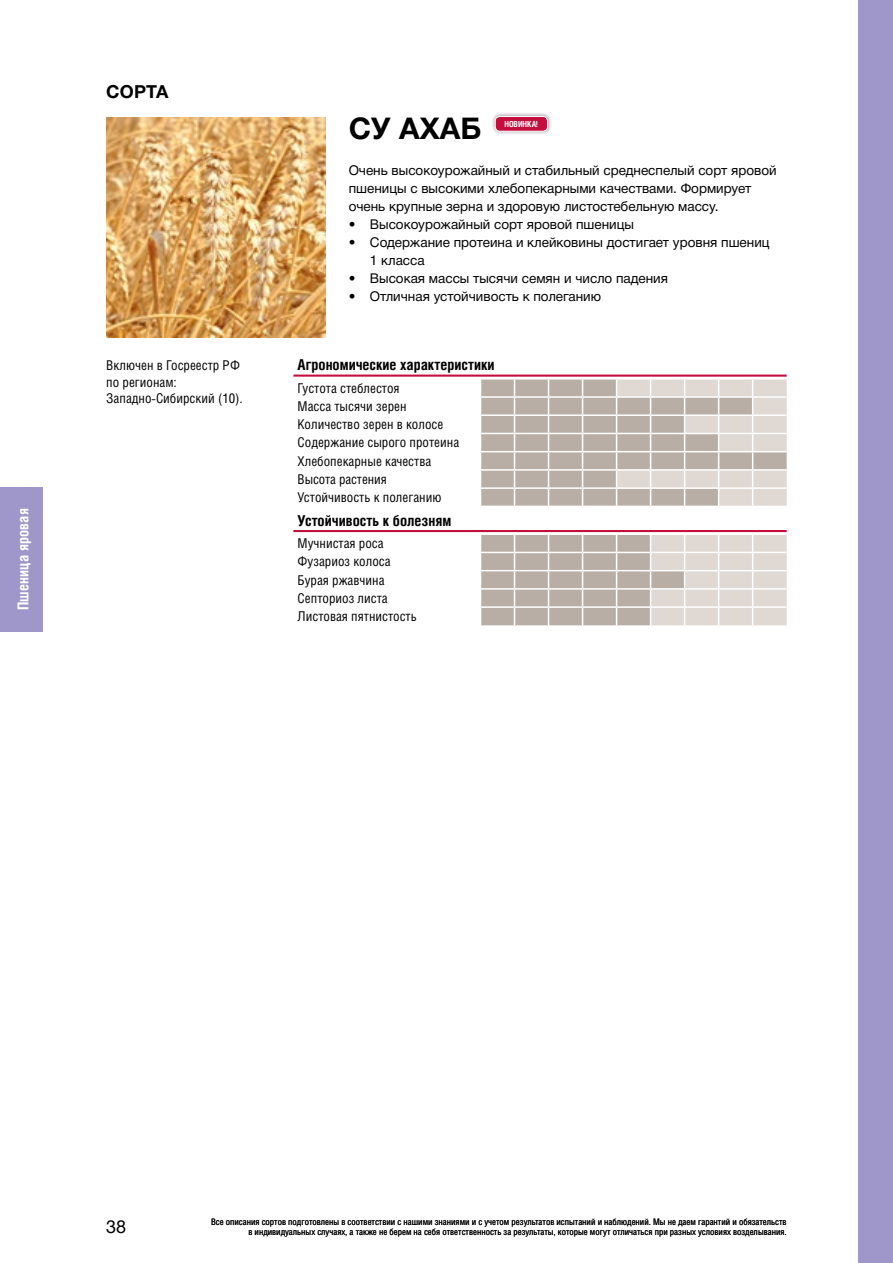
<style>
.page{position:relative;width:893px;height:1263px;background:#fff}
.page>*{position:absolute;margin:0;border:0;box-sizing:border-box;transform-origin:0 0}
.t1{font:700 30px "Helvetica Neue Cyr";color:#000}
.t2{font:700 18px "Helvetica Neue Cyr";color:#000}
.t3{font:18px "Helvetica Neue Cyr";color:#000}
.t4{font:700 15px "Helios Cond C";color:#000}
.t5{font:700 15px "Helios Cond C";letter-spacing:.01em;color:#fff}
.t6{font:13.5px/18px "Helvetica Neue Cyr";color:#000}
.t7{font:13.5px/18.1px "Helios Cond C";color:#000}
.t8{font:9px/10.5px "Helios Cond C";color:#000;text-align:right}
.t9{font:700 8.25px "Helios Cond C";color:#fff}
</style>
<div class="page">
<div style="left:859px;top:0;width:34px;height:1263px;background:#9f96c9"></div>
<svg style="left:480px;top:379px;width:34px;height:246px;background:#c2b8b1"></svg>
<svg style="left:514px;top:379px;width:273px;height:246px;fill:#b9aea6"></svg>
<hr style="left:480px;top:396px;width:34px;height:2px;background:#fff">
<hr style="left:514px;top:396px;width:35px;height:2px;background:#fff">
<hr style="left:549px;top:396px;width:34px;height:2px;background:#fff">
<hr style="left:583px;top:396px;width:34px;height:2px;background:#fff">
<hr style="left:480px;top:414px;width:34px;height:2px;background:#fff">
<hr style="left:514px;top:414px;width:35px;height:2px;background:#fff">
<hr style="left:549px;top:414px;width:34px;height:2px;background:#fff">
<hr style="left:583px;top:414px;width:34px;height:2px;background:#fff">
<hr style="left:480px;top:433px;width:34px;height:1px;background:#fff">
<hr style="left:514px;top:433px;width:35px;height:1px;background:#fff">
<hr style="left:549px;top:433px;width:34px;height:1px;background:#fff">
<hr style="left:583px;top:433px;width:34px;height:1px;background:#fff">
<hr style="left:480px;top:451px;width:34px;height:1px;background:#fff">
<hr style="left:514px;top:451px;width:35px;height:1px;background:#fff">
<hr style="left:549px;top:451px;width:34px;height:1px;background:#fff">
<hr style="left:583px;top:451px;width:34px;height:1px;background:#fff">
<hr style="left:480px;top:469px;width:34px;height:2px;background:#fff">
<hr style="left:514px;top:469px;width:35px;height:2px;background:#fff">
<hr style="left:549px;top:469px;width:34px;height:2px;background:#fff">
<hr style="left:583px;top:469px;width:34px;height:2px;background:#fff">
<hr style="left:480px;top:487px;width:34px;height:2px;background:#fff">
<svg style="left:480px;top:379px;width:1px;height:127px"></svg>
<hr style="left:514px;top:487px;width:35px;height:2px;background:#fff">
<svg style="left:514px;top:379px;width:1px;height:127px"></svg>
<hr style="left:549px;top:487px;width:34px;height:2px;background:#fff">
<svg style="left:548px;top:379px;width:1px;height:127px"></svg>
<hr style="left:583px;top:487px;width:34px;height:2px;background:#fff">
<svg style="left:582px;top:379px;width:1px;height:127px"></svg>
<svg style="left:616px;top:379px;width:171px;height:127px;background:#d2cac4"></svg>
<hr style="left:480px;top:506px;width:34px;height:1px;background:#fff">
<hr style="left:514px;top:506px;width:35px;height:1px;background:#fff">
<hr style="left:549px;top:506px;width:34px;height:1px;background:#fff">
<hr style="left:583px;top:506px;width:34px;height:1px;background:#fff">
<hr style="left:617px;top:506px;width:34px;height:1px;background:#fff">
<hr style="left:651px;top:506px;width:34px;height:1px;background:#fff">
<hr style="left:685px;top:506px;width:34px;height:1px;background:#fff">
<hr style="left:719px;top:506px;width:34px;height:1px;background:#fff">
<hr style="left:753px;top:506px;width:34px;height:1px;background:#fff">
<hr style="left:480px;top:533px;width:34px;height:2px;background:#fff">
<hr style="left:514px;top:533px;width:35px;height:2px;background:#fff">
<hr style="left:549px;top:533px;width:34px;height:2px;background:#fff">
<hr style="left:583px;top:533px;width:34px;height:2px;background:#fff">
<hr style="left:617px;top:533px;width:34px;height:2px;background:#fff">
<hr style="left:651px;top:533px;width:34px;height:2px;background:#fff">
<hr style="left:685px;top:533px;width:34px;height:2px;background:#fff">
<hr style="left:719px;top:533px;width:34px;height:2px;background:#fff">
<hr style="left:753px;top:533px;width:34px;height:2px;background:#fff">
<hr style="left:480px;top:552px;width:34px;height:1px;background:#fff">
<hr style="left:514px;top:552px;width:35px;height:1px;background:#fff">
<hr style="left:549px;top:552px;width:34px;height:1px;background:#fff">
<hr style="left:583px;top:552px;width:34px;height:1px;background:#fff">
<hr style="left:617px;top:552px;width:34px;height:1px;background:#fff">
<hr style="left:480px;top:570px;width:34px;height:1px;background:#fff">
<hr style="left:514px;top:570px;width:35px;height:1px;background:#fff">
<hr style="left:549px;top:570px;width:34px;height:1px;background:#fff">
<hr style="left:583px;top:570px;width:34px;height:1px;background:#fff">
<hr style="left:617px;top:570px;width:34px;height:1px;background:#fff">
<hr style="left:480px;top:588px;width:34px;height:2px;background:#fff">
<hr style="left:514px;top:588px;width:35px;height:2px;background:#fff">
<hr style="left:549px;top:588px;width:34px;height:2px;background:#fff">
<hr style="left:583px;top:588px;width:34px;height:2px;background:#fff">
<hr style="left:617px;top:588px;width:34px;height:2px;background:#fff">
<hr style="left:480px;top:606px;width:34px;height:2px;background:#fff">
<svg style="left:480px;top:535px;width:1px;height:90px"></svg>
<hr style="left:514px;top:606px;width:35px;height:2px;background:#fff">
<svg style="left:514px;top:535px;width:1px;height:90px"></svg>
<hr style="left:549px;top:606px;width:34px;height:2px;background:#fff">
<svg style="left:548px;top:535px;width:1px;height:90px"></svg>
<hr style="left:583px;top:606px;width:34px;height:2px;background:#fff">
<svg style="left:582px;top:535px;width:1px;height:90px"></svg>
<hr style="left:617px;top:606px;width:34px;height:2px;background:#fff">
<svg style="left:616px;top:535px;width:1px;height:90px"></svg>
<svg style="left:650px;top:534px;width:137px;height:91px;background:#e1dad6"></svg>
<hr style="left:293px;top:375px;width:494px;height:2px;background:#c40e3e">
<hr style="left:293px;top:530px;width:494px;height:2px;background:#c40e3e">
<img style="left:106px;top:118px;width:220px;height:219px">
<div style="left:491px;top:112px;width:60px;height:23px;background:#000;opacity:.45"></div>
<div style="left:495px;top:117px;width:52px;height:14px;background:#c40e3e;border-radius:4px"></div>
<div style="left:495px;top:116px;width:53px;height:16px;border:1px solid #fff;border-radius:4px"></div>
<div style="left:0;top:487px;width:42px;height:144px;background:#9f96c9"></div>
<p class="t5" style="left:14px;top:610px;width:103px;rotate:-90deg">Пшеница яровая</p>
<h2 class="t2" style="left:106px;top:82px;width:64px">Сорта</h2>
<p class="t7" style="left:106px;top:357px;width:136px;line-height:16.5px">Включен в Госреестр РФ по регионам:<br>Западно-Сибирский (10).</p>
<h1 class="t1" style="left:349px;top:112px;width:72px">СУ АХАБ</h1>
<p class="t9" style="left:504px;top:119px;width:35px">НОВИНКА!</p>
<p class="t6" style="left:349px;top:161px;width:429px">Очень высокоурожайный и стабильный среднеспелый сорт яровой пшеницы с высокими хлебопекарными качествами. Формирует очень крупные зерна и здоровую листостебельную массу.</p>
<p class="t6" style="left:349px;top:215px;width:287px">• Высокоурожайный сорт яровой пшеницы</p>
<p class="t6" style="left:370px;top:233px;width:401px;text-indent:-21px">• Содержание протеина и клейковины достигает уровня пшениц<br>1 класса</p>
<p class="t6" style="left:349px;top:269px;width:321px">• Высокая массы тысячи семян и число падения</p>
<p class="t6" style="left:349px;top:287px;width:254px">• Отличная устойчивость к полеганию</p>
<p class="t4" style="left:298px;top:356px;width:198px">Агрономические характеристики</p>
<p class="t7" style="left:298px;top:379px;width:163px">Густота стеблестоя<br>Масса тысячи зерен<br>Количество зерен в колосе<br>Содержание сырого протеина<br>Хлебопекарные качества<br>Высота растения<br>Устойчивость к полеганию</p>
<p class="t4" style="left:298px;top:511px;width:155px">Устойчивость к болезням</p>
<p class="t7" style="left:298px;top:534px;width:121px">Мучнистая роса<br>Фузариоз колоса<br>Бурая ржавчина<br>Септориоз листа<br>Листовая пятнистость</p>
<h2 class="t3" style="left:106px;top:1217px;width:22px">38</h2>
<p class="t8" style="left:211px;top:1216px;width:577px">Все описания сортов подготовлены в соответствии с нашими знаниями и с учетом результатов испытаний и наблюдений. Мы не даем гарантий и обязательств в индивидуальных случаях, а также не берем на себя ответственность за результаты, которые могут отличаться при разных условиях возделывания.</p>
</div>
